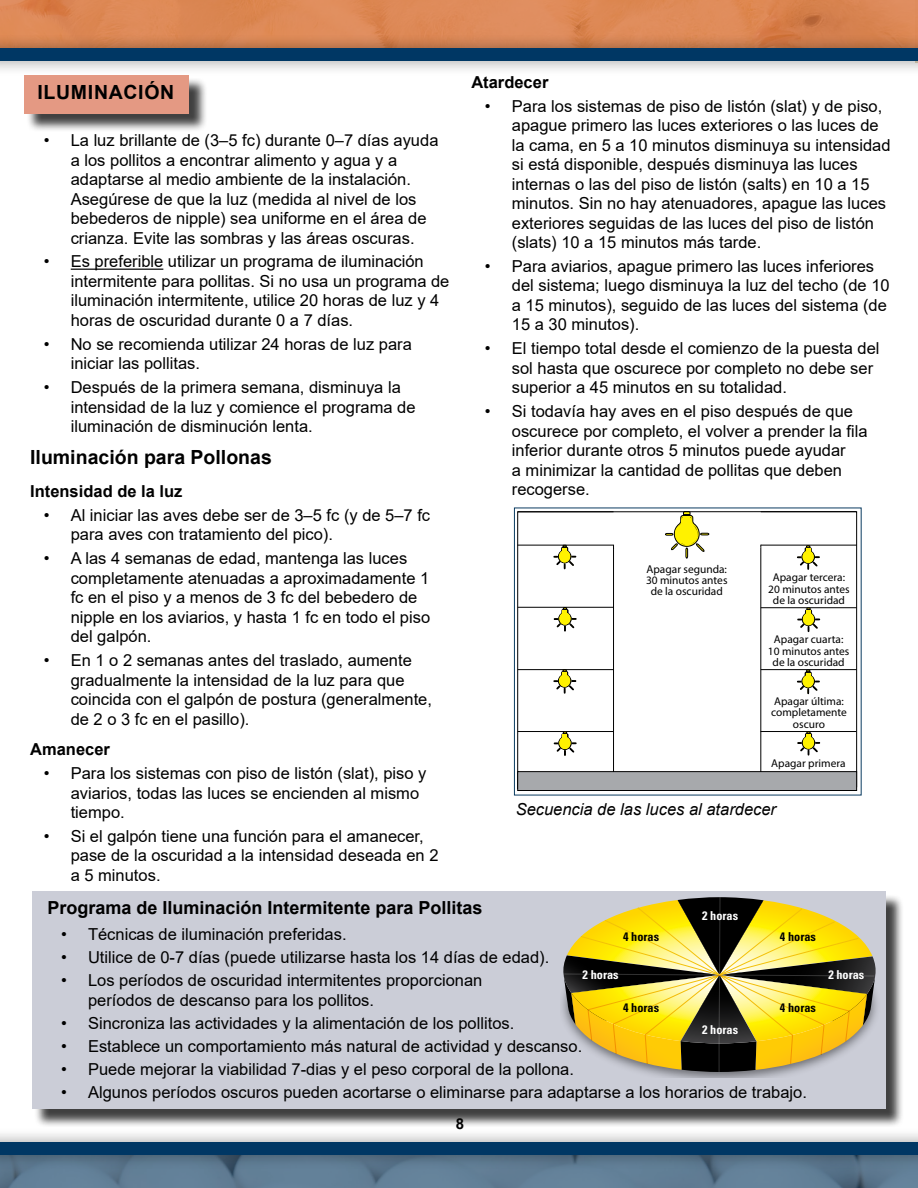
<style>
.page{position:relative;width:918px;height:1188px;background:#fff}
.page>*{position:absolute;margin:0;border:0;box-sizing:border-box;transform-origin:0 0}
.t1{font:700 19.5px "Arial";color:#000}
.t2{font:700 19.5px "Arial";letter-spacing:.035em;color:#000}
.t3{font:700 18px "Arial";color:#000}
.t4{font:16.5px/19.5px "Arial";color:#000}
.t5{font:700 16.5px "Arial";color:#000}
.t6{font:italic 16.5px "Arial";color:#000}
.t7{font:700 15px "Arial";color:#000}
.t8{font:700 condensed 12.3px "Univers LT Std";color:#000}
.t9{font:700 condensed 12.3px "Univers LT Std";color:#fff}
.t10{font:11.4px/11.4px "Myriad Pro";color:#000;text-align:center}
.t11{font:11.25px/11.4px "Myriad Pro";color:#000;text-align:center}
</style>
<div class="page">
<svg style="left:0;top:0;width:918px;height:33px;background:#dc8855"></svg>
<svg style="left:0;top:1170px;width:918px;height:18px;background:#607d95"></svg>
<div style="left:0;top:1127px;width:918px;height:43px;background:#000;opacity:.4"></div>
<div style="left:0;top:1142px;width:918px;height:13px;background:#003764"></div>
<div style="left:0;top:33px;width:918px;height:43px;background:#000;opacity:.4"></div>
<div style="left:0;top:49px;width:918px;height:12px;background:#003764"></div>
<hr style="left:71px;top:269px;width:92px;height:1px;background:#000">
<div style="left:26px;top:77px;width:182px;height:55px;background:#000;opacity:.75"></div>
<div style="left:24px;top:75px;width:165px;height:39px;background:#e49983"></div>
<div style="left:35px;top:894px;width:869px;height:233px;background:#000;opacity:.75"></div>
<div style="left:32px;top:892px;width:854px;height:217px;background:#cbcdd7"></div>
<svg style="left:561px;top:897px;width:317px;height:175px"></svg>
<div style="left:518px;top:772px;width:339px;height:19px;background:#a7a9ac"></div>
<div style="left:517px;top:771px;width:340px;height:20px;border:1px solid #000"></div>
<svg style="left:665px;top:512px;width:44px;height:47px"></svg>
<svg style="left:517px;top:511px;width:97px;height:279px"></svg>
<svg style="left:760px;top:511px;width:98px;height:277px"></svg>
<hr style="left:518px;top:511px;width:338px;height:1px;background:#000">
<hr style="left:761px;top:545px;width:96px;height:1px;background:#000">
<hr style="left:517px;top:545px;width:96px;height:1px;background:#000">
<p class="t2" style="left:38px;top:79px;width:138px">ILUMINACIÓN</p>
<p class="t4" style="left:71px;top:130px;width:369px;text-indent:-27px">• La luz brillante de (3–5 fc) durante 0–7 días ayuda a los pollitos a encontrar alimento y agua y a adaptarse al medio ambiente de la instalación.<br>Asegúrese de que la luz (medida al nivel de los bebederos de nipple) sea uniforme en el área de crianza. Evite las sombras y las áreas oscuras.</p>
<p class="t4" style="left:71px;top:252px;width:380px;text-indent:-27px">• Es preferible utilizar un programa de iluminación intermitente para pollitas. Si no usa un programa de iluminación intermitente, utilice 20 horas de luz y 4 horas de oscuridad durante 0 a 7 días.</p>
<p class="t4" style="left:71px;top:334px;width:343px;text-indent:-27px">• No se recomienda utilizar 24 horas de luz para iniciar las pollitas.</p>
<p class="t4" style="left:71px;top:377px;width:346px;text-indent:-27px">• Después de la primera semana, disminuya la intensidad de la luz y comience el programa de iluminación de disminución lenta.</p>
<p class="t1" style="left:30px;top:444px;width:243px">Iluminación para Pollonas</p>
<p class="t5" style="left:30px;top:480px;width:154px">Intensidad de la luz</p>
<p class="t4" style="left:71px;top:505px;width:361px;text-indent:-27px">• Al iniciar las aves debe ser de 3–5 fc (y de 5–7 fc para aves con tratamiento del pico).</p>
<p class="t4" style="left:71px;top:549px;width:361px;text-indent:-27px">• A las 4 semanas de edad, mantenga las luces completamente atenuadas a aproximadamente 1 fc en el piso y a menos de 3 fc del bebedero de nipple en los aviarios, y hasta 1 fc en todo el piso del galpón.</p>
<p class="t4" style="left:71px;top:650px;width:363px;text-indent:-27px">• En 1 o 2 semanas antes del traslado, aumente gradualmente la intensidad de la luz para que coincida con el galpón de postura (generalmente, de 2 o 3 fc en el pasillo).</p>
<p class="t5" style="left:30px;top:738px;width:81px">Amanecer</p>
<p class="t4" style="left:71px;top:763px;width:357px;text-indent:-27px">• Para los sistemas con piso de listón (slat), piso y aviarios, todas las luces se encienden al mismo tiempo.</p>
<p class="t4" style="left:71px;top:826px;width:369px;text-indent:-27px">• Si el galpón tiene una función para el amanecer, pase de la oscuridad a la intensidad deseada en 2 a 5 minutos.</p>
<p class="t5" style="left:471px;top:70px;width:79px">Atardecer</p>
<p class="t4" style="left:512px;top:96px;width:380px;text-indent:-27px">• Para los sistemas de piso de listón (slat) y de piso, apague primero las luces exteriores o las luces de la cama, en 5 a 10 minutos disminuya su intensidad si está disponible, después disminuya las luces internas o las del piso de listón (salts) en 10 a 15 minutos. Sin no hay atenuadores, apague las luces exteriores seguidas de las luces del piso de listón (slats) 10 a 15 minutos más tarde.</p>
<p class="t4" style="left:512px;top:256px;width:379px;text-indent:-27px">• Para aviarios, apague primero las luces inferiores del sistema; luego disminuya la luz del techo (de 10 a 15 minutos), seguido de las luces del sistema (de 15 a 30 minutos).</p>
<p class="t4" style="left:512px;top:339px;width:369px;text-indent:-27px">• El tiempo total desde el comienzo de la puesta del sol hasta que oscurece por completo no debe ser superior a 45 minutos en su totalidad.</p>
<p class="t4" style="left:512px;top:401px;width:357px;text-indent:-27px">• Si todavía hay aves en el piso después de que oscurece por completo, el volver a prender la fila inferior durante otros 5 minutos puede ayudar<br>a minimizar la cantidad de pollitas que deben recogerse.</p>
<p class="t10" style="left:646px;top:563px;width:83px">Apagar segunda:<br>30 minutos antes de la oscuridad</p>
<p class="t11" style="left:768px;top:572px;width:83px">Apagar tercera:<br>20 minutos antes de la oscuridad</p>
<p class="t11" style="left:768px;top:634px;width:83px">Apagar cuarta:<br>10 minutos antes de la oscuridad</p>
<p class="t11" style="left:771px;top:695px;width:77px">Apagar última: completamente oscuro</p>
<p class="t11" style="left:771px;top:757px;width:76px">Apagar primera</p>
<p class="t6" style="left:516px;top:799px;width:262px">Secuencia de las luces al atardecer</p>
<p class="t3" style="left:48px;top:895px;width:437px">Programa de Iluminación Intermitente para Pollitas</p>
<p class="t4" style="left:61px;top:924px;width:287px">• Técnicas de iluminación preferidas.</p>
<p class="t4" style="left:61px;top:947px;width:490px">• Utilice de 0-7 días (puede utilizarse hasta los 14 días de edad).</p>
<p class="t4" style="left:88px;top:970px;width:396px;text-indent:-27px">• Los períodos de oscuridad intermitentes proporcionan períodos de descanso para los pollitos.</p>
<p class="t4" style="left:61px;top:1013px;width:455px">• Sincroniza las actividades y la alimentación de los pollitos.</p>
<p class="t4" style="left:61px;top:1036px;width:523px">• Establece un comportamiento más natural de actividad y descanso.</p>
<p class="t4" style="left:61px;top:1059px;width:515px">• Puede mejorar la viabilidad 7-dias y el peso corporal de la pollona.</p>
<p class="t4" style="left:61px;top:1083px;width:747px">• Algunos períodos oscuros pueden acortarse o eliminarse para adaptarse a los horarios de trabajo.</p>
<p class="t9" style="left:702px;top:908px;width:38px">2 horas</p>
<p class="t8" style="left:623px;top:929px;width:38px">4 horas</p>
<p class="t8" style="left:780px;top:929px;width:38px">4 horas</p>
<p class="t9" style="left:583px;top:967px;width:38px">2 horas</p>
<p class="t9" style="left:828px;top:967px;width:38px">2 horas</p>
<p class="t8" style="left:623px;top:1000px;width:38px">4 horas</p>
<p class="t8" style="left:780px;top:1000px;width:38px">4 horas</p>
<p class="t9" style="left:702px;top:1022px;width:38px">2 horas</p>
<p class="t7" style="left:456px;top:1113px;width:10px">8</p>
</div>
